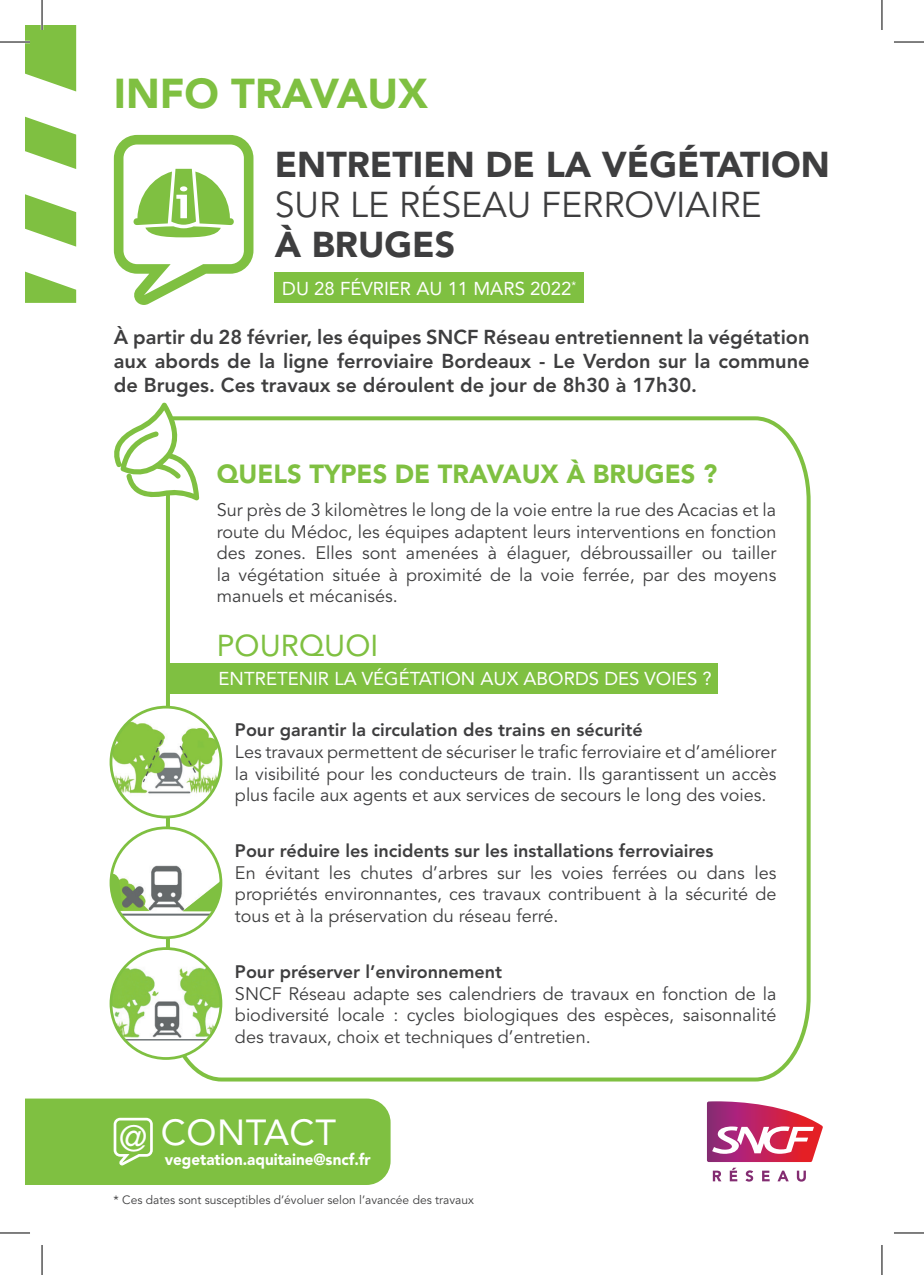
<style>
.page{position:relative;width:924px;height:1275px;background:#fff}
.page>*{position:absolute;margin:0;border:0;box-sizing:border-box;transform-origin:0 0}
.t1{font:900 41.4px "Avenir";color:#7fc041}
.t2{font:36px "Avenir";letter-spacing:.015em;color:#fff}
.t3{font:900 35.6px "Avenir LT Std";color:#3e3e3f}
.t4{font:35.6px "Avenir LT Std";color:#3e3e3f}
.t5{font:30px "Avenir";color:#7fc041}
.t6{font:900 26px "Avenir";color:#7fc041}
.t7{font:800 20px/24px "Avenir LT Std";color:#3e3e3f;text-align:justify}
.t8{font:18.6px "Avenir LT Std";color:#fff}
.t9{font:18px/21.6px "Avenir LT Std";color:#3e3e3f;text-align:justify}
.t10{font:800 18px "Avenir LT Std";color:#3e3e3f}
.t11{font:900 16px "Avenir";color:#fff;scale:.95 1}
.t12{font:12px "Avenir LT Std";color:#3e3e3f}
</style>
<div class="page">
<div style="left:274px;top:272px;width:309px;height:31px;background:#7fc041"></div>
<svg style="left:114px;top:135px;width:139px;height:170px"></svg>
<svg style="left:25px;top:25px;width:51px;height:278px"></svg>
<svg style="left:707px;top:1101px;width:115px;height:80px"></svg>
<div style="left:25px;top:1098px;width:365px;height:87px;background:#7fc041"></div>
<svg style="left:164px;top:416px;width:647px;height:666px"></svg>
<div style="left:167px;top:662px;width:550px;height:31px;background:#7fc041"></div>
<svg style="left:114px;top:403px;width:85px;height:97px"></svg>
<div style="left:111px;top:707px;width:110px;height:110px;background:#fff;border-radius:50%"></div>
<img style="left:113px;top:717px;width:108px;height:81px">
<div style="left:109px;top:706px;width:113px;height:112px;border:3px solid #7fc041;border-radius:50%"></div>
<svg style="left:111px;top:828px;width:110px;height:109px"></svg>
<img style="left:119px;top:828px;width:94px;height:83px">
<svg style="left:113px;top:869px;width:9px;height:41px"></svg>
<svg style="left:183px;top:871px;width:38px;height:40px"></svg>
<hr style="left:111px;top:913px;width:110px;height:2px;background:#6a7073">
<div style="left:109px;top:826px;width:113px;height:113px;border:3px solid #7fc041;border-radius:50%"></div>
<div style="left:111px;top:948px;width:110px;height:110px;background:#fff;border-radius:50%"></div>
<img style="left:113px;top:962px;width:108px;height:82px">
<hr style="left:111px;top:1039px;width:110px;height:1px;background:#6a7073">
<div style="left:109px;top:947px;width:113px;height:113px;border:3px solid #7fc041;border-radius:50%"></div>
<hr style="left:0;top:41px;width:30px;height:2px;background:#fff">
<hr style="left:41px;top:0;width:2px;height:30px;background:#fff">
<hr style="left:0;top:42px;width:30px;height:1px;background:#000">
<hr style="left:893px;top:42px;width:30px;height:1px;background:#000">
<hr style="left:0;top:1232px;width:30px;height:1px;background:#000">
<hr style="left:893px;top:1232px;width:30px;height:1px;background:#000">
<hr style="left:42px;top:0;width:1px;height:30px;background:#000">
<hr style="left:42px;top:1245px;width:1px;height:30px;background:#000">
<hr style="left:881px;top:0;width:1px;height:30px;background:#000">
<hr style="left:881px;top:1245px;width:1px;height:30px;background:#000">
<h1 class="t1" style="left:114px;top:69px;width:315px">INFO TRAVAUX</h1>
<h3 class="t3" style="left:274px;top:143px;width:556px">ENTRETIEN DE LA VÉGÉTATION</h3>
<h3 class="t4" style="left:274px;top:184px;width:488px">SUR LE RÉSEAU FERROVIAIRE</h3>
<h3 class="t3" style="left:274px;top:223px;width:182px">À BRUGES</h3>
<p class="t8" style="left:282px;top:277px;width:295px">DU 28 FÉVRIER AU 11 MARS 2022<sup>*</sup></p>
<p class="t7" style="left:114px;top:325px;width:697px">À partir du 28 février, les équipes SNCF Réseau entretiennent la végétation aux abords de la ligne ferroviaire Bordeaux - Le Verdon sur la commune de Bruges. Ces travaux se déroulent de jour de 8h30 à 17h30.</p>
<h3 class="t6" style="left:217px;top:458px;width:501px">QUELS TYPES DE TRAVAUX À BRUGES ?</h3>
<p class="t9" style="left:217px;top:499px;width:561px">Sur près de 3 kilomètres le long de la voie entre la rue des Acacias et la route du Médoc, les équipes adaptent leurs interventions en fonction des zones. Elles sont amenées à élaguer, débroussailler ou tailler la végétation située à proximité de la voie ferrée, par des moyens manuels et mécanisés.</p>
<h3 class="t5" style="left:217px;top:628px;width:163px">POURQUOI</h3>
<p class="t8" style="left:218px;top:668px;width:494px">ENTRETENIR LA VÉGÉTATION AUX ABORDS DES VOIES ?</p>
<p class="t10" style="left:235px;top:719px;width:409px">Pour garantir la circulation des trains en sécurité</p>
<p class="t9" style="left:235px;top:741px;width:542px">Les travaux permettent de sécuriser le trafic ferroviaire et d’améliorer la visibilité pour les conducteurs de train. Ils garantissent un accès plus facile aux agents et aux services de secours le long des voies.</p>
<p class="t10" style="left:235px;top:840px;width:480px">Pour réduire les incidents sur les installations ferroviaires</p>
<p class="t9" style="left:235px;top:862px;width:542px">En évitant les chutes d’arbres sur les voies ferrées ou dans les propriétés environnantes, ces travaux contribuent à la sécurité de tous et à la préservation du réseau ferré.</p>
<p class="t10" style="left:235px;top:961px;width:268px">Pour préserver l’environnement</p>
<p class="t9" style="left:235px;top:983px;width:542px">SNCF Réseau adapte ses calendriers de travaux en fonction de la biodiversité locale : cycles biologiques des espèces, saisonnalité des travaux, choix et techniques d’entretien.</p>
<h2 class="t2" style="left:119px;top:1117px;width:30px">@</h2>
<h2 class="t2" style="left:161px;top:1111px;width:177px">CONTACT</h2>
<p class="t11" style="left:165px;top:1150px;width:218px">vegetation.aquitaine@sncf.fr</p>
<p class="t12" style="left:114px;top:1193px;width:361px">* Ces dates sont susceptibles d’évoluer selon l’avancée des travaux</p>
</div>
